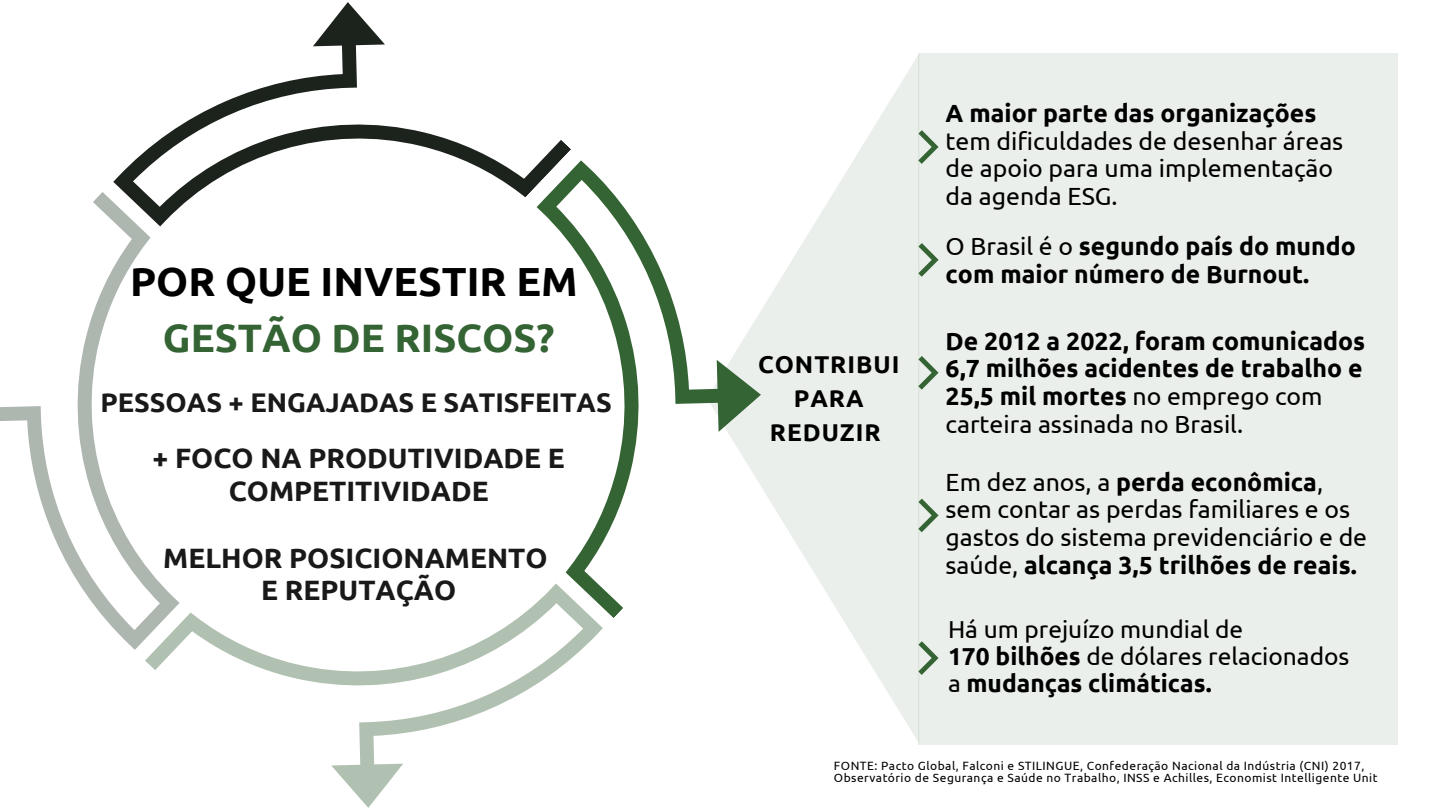
<style>
.page{position:relative;width:1440px;height:810px;background:#fff}
.page>*{position:absolute;margin:0;border:0;box-sizing:border-box;transform-origin:0 0}
.t1{font:700 40.7px "Ubuntu";color:#000}
.t2{font:700 39.7px "Ubuntu";color:#346334}
.t3{font:700 28px/32.2px "Ubuntu";color:#191919;text-align:center}
.t4{font:700 27px "Ubuntu";color:#191919}
.t5{font:24.8px/27.8px "Ubuntu";color:#000}
.t6{font:700 24.8px/27.8px "Ubuntu";color:#000}
.t7{font:700 24.5px/27px "Ubuntu";color:#000}
.t8{font:24.5px "Ubuntu";color:#000}
.t9{font:700 24.4px/33.8px "Ubuntu";letter-spacing:.04em;color:#000;text-align:center}
.t10{font:12px/12px "Ubuntu";letter-spacing:.04em;color:#000}
.s1{font-weight:700}
.s2{font-weight:400}
</style>
<div class="page">
<div style="left:918px;top:53px;width:479px;height:691px;background:#ebefeb"></div>
<svg style="left:827px;top:55px;width:92px;height:687px;fill:#ebefeb"></svg>
<svg style="left:30px;top:192px;width:115px;height:458px"></svg>
<svg style="left:0;top:375px;width:34px;height:79px"></svg>
<svg style="left:145px;top:565px;width:458px;height:168px"></svg>
<svg style="left:328px;top:729px;width:79px;height:79px"></svg>
<svg style="left:368px;top:160px;width:459px;height:458px"></svg>
<svg style="left:682px;top:356px;width:79px;height:79px"></svg>
<svg style="left:113px;top:77px;width:458px;height:318px"></svg>
<svg style="left:309px;top:2px;width:80px;height:79px"></svg>
<svg style="left:918px;top:130px;width:21px;height:34px"></svg>
<svg style="left:918px;top:243px;width:21px;height:34px"></svg>
<svg style="left:918px;top:356px;width:21px;height:34px"></svg>
<svg style="left:918px;top:499px;width:21px;height:33px"></svg>
<svg style="left:918px;top:641px;width:21px;height:34px"></svg>
<p class="t1" style="left:130px;top:258px;width:449px">POR QUE INVESTIR EM</p>
<p class="t2" style="left:163px;top:315px;width:393px">GESTÃO DE RISCOS?</p>
<p class="t4" style="left:100px;top:387px;width:513px">PESSOAS + ENGAJADAS E SATISFEITAS</p>
<p class="t3" style="left:153px;top:442px;width:414px">+ FOCO NA PRODUTIVIDADE E<br>COMPETITIVIDADE</p>
<p class="t3" style="left:163px;top:541px;width:386px">MELHOR POSICIONAMENTO</p>
<p class="t3" style="left:261px;top:573px;width:196px">E REPUTAÇÃO</p>
<p class="t9" style="left:758px;top:348px;width:143px">CONTRIBUI<br>PARA<br>REDUZIR</p>
<p class="t5" style="left:946px;top:99px;width:399px"><span class="s1">A maior parte das organizações </span>tem dificuldades de desenhar áreas de apoio para uma implementação da agenda ESG.</p>
<p class="t6" style="left:946px;top:232px;width:412px"><span class="s2">O Brasil é o</span> segundo país do mundo com maior número de Burnout.</p>
<p class="t6" style="left:946px;top:327px;width:421px">De 2012 a 2022, foram comunicados<br>6,7 milhões acidentes de trabalho e<br>25,5 mil mortes <span class="s2">no emprego com carteira assinada no Brasil.</span></p>
<p class="t5" style="left:946px;top:467px;width:423px">Em dez anos, a <span class="s1">perda econômica</span>, sem contar as perdas familiares e os gastos do sistema previdenciário e de saúde, <span class="s1">alcança 3,5 trilhões de reais.</span></p>
<p class="t8" style="left:948px;top:616px;width:297px">Há um prejuízo mundial de</p>
<p class="t7" style="left:948px;top:643px;width:403px">170 bilhões <span class="s2">de dólares relacionados a</span> mudanças climáticas.</p>
<p class="t10" style="left:834px;top:760px;width:545px">FONTE: Pacto Global, Falconi e STILINGUE, Confederação Nacional da Indústria (CNI) 2017,<br>Observatório de Segurança e Saúde no Trabalho, INSS e Achilles, Economist Intelligente Unit</p>
</div>
